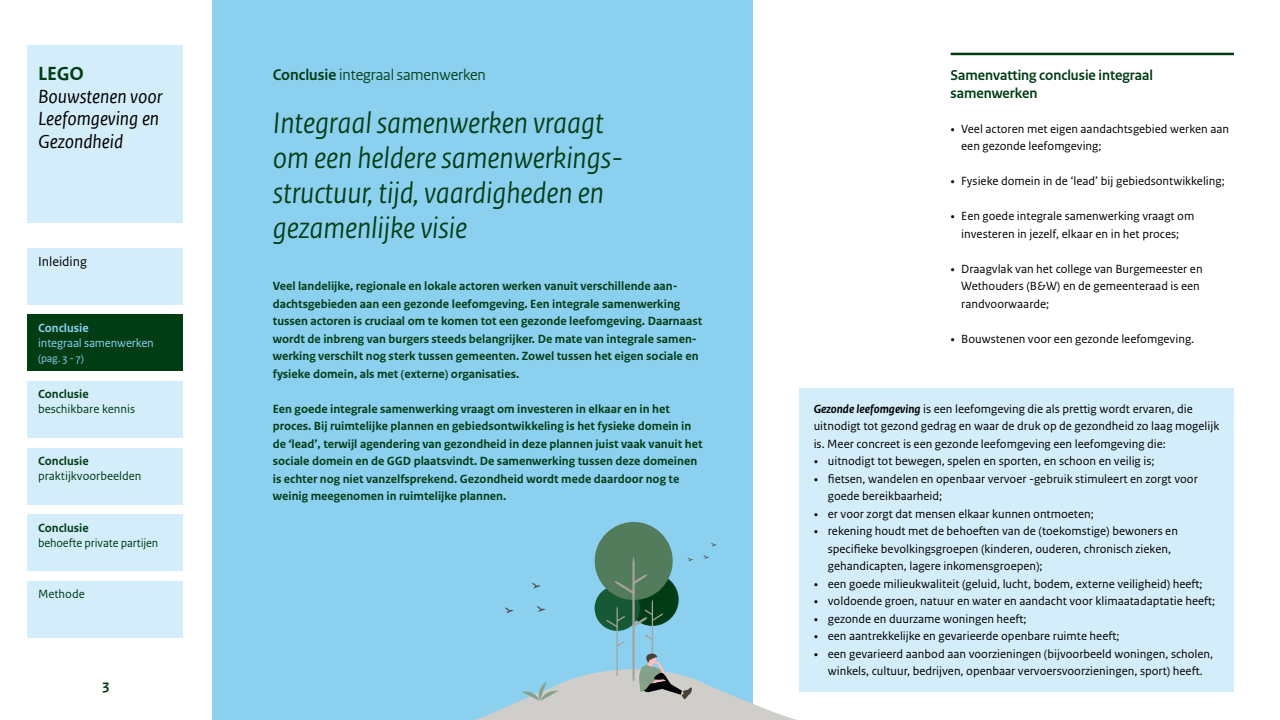
<style>
.page{position:relative;width:1280px;height:720px;background:#fff}
.page>*{position:absolute;margin:0;border:0;box-sizing:border-box;transform-origin:0 0}
.t1{font:italic 31.25px/35px "Rijksoverheid Sans Heading";color:#003c14}
.t2{font:italic 20px/22.5px "Rijksoverheid Sans Text TT";color:#000}
.t3{font:700 20px "Rijksoverheid Sans Text TT";color:#003c14}
.t4{font:16.25px "Rijksoverheid Sans Heading";color:#003c14}
.t5{font:700 15px/17.5px "Rijksoverheid Sans Heading";color:#003c14}
.t6{font:700 15px "Rijksoverheid Sans Text";color:#003c14}
.t7{font:13.75px "Rijksoverheid Sans Text";color:#000}
.t8{font:12.5px/17.5px "Rijksoverheid Sans Text";color:#000}
.t9{font:700 12.5px/17.5px "Rijksoverheid Sans Text";color:#003c14}
.t10{font:12.5px "Rijksoverheid Sans Text";color:#003c14}
.t11{font:12.5px "Rijksoverheid Sans Text";letter-spacing:-.01em;color:#8cd0f0}
.t12{font:700 12.5px "Rijksoverheid Sans Text";color:#8cd0f0}
.t13{font:11.25px "Rijksoverheid Sans Text";color:#8cd0f0}
.s1{font-weight:700}
.s2{font-family:"Rijksoverheid Serif"}
.s3{font-weight:700;font-style:italic}
</style>
<div class="page">
<div style="left:213px;top:0;width:540px;height:720px;background:#8cd0f0"></div>
<div style="left:27px;top:45px;width:156px;height:177px;background:#d4edfa"></div>
<div style="left:27px;top:248px;width:156px;height:57px;background:#d4edfa"></div>
<div style="left:27px;top:381px;width:156px;height:57px;background:#d4edfa"></div>
<div style="left:27px;top:448px;width:156px;height:57px;background:#d4edfa"></div>
<div style="left:27px;top:514px;width:156px;height:57px;background:#d4edfa"></div>
<div style="left:27px;top:581px;width:156px;height:57px;background:#d4edfa"></div>
<div style="left:27px;top:315px;width:156px;height:56px;background:#003c14"></div>
<div style="left:800px;top:388px;width:434px;height:76px;background:#d4edfa"></div>
<div style="left:800px;top:458px;width:434px;height:59px;background:#d4edfa"></div>
<div style="left:800px;top:511px;width:434px;height:76px;background:#d4edfa"></div>
<div style="left:800px;top:581px;width:434px;height:41px;background:#d4edfa"></div>
<div style="left:800px;top:616px;width:434px;height:41px;background:#d4edfa"></div>
<div style="left:800px;top:633px;width:434px;height:59px;background:#d4edfa"></div>
<hr style="left:951px;top:53px;width:283px;height:2px;background:#003c14">
<div style="left:595px;top:522px;width:78px;height:78px;background:#527c5c;border-radius:50%"></div>
<svg style="left:711px;top:543px;width:6px;height:4px"></svg>
<svg style="left:475px;top:555px;width:322px;height:165px"></svg>
<h2 class="t3" style="left:38px;top:62px;width:47px">LEGO</h2>
<h2 class="t2" style="left:38px;top:85px;width:126px">Bouwstenen voor<br>Leefomgeving en<br>Gezondheid</h2>
<p class="t7" style="left:38px;top:254px;width:50px">Inleiding</p>
<p class="t12" style="left:38px;top:321px;width:52px">Conclusie</p>
<p class="t11" style="left:38px;top:336px;width:117px">integraal samenwerken</p>
<p class="t13" style="left:38px;top:352px;width:48px">(pag. 3 - 7)</p>
<p class="t9" style="left:38px;top:386px;width:52px">Conclusie</p>
<p class="t10" style="left:38px;top:402px;width:99px">beschikbare kennis</p>
<p class="t9" style="left:38px;top:452px;width:52px">Conclusie</p>
<p class="t10" style="left:38px;top:469px;width:105px">praktijkvoorbeelden</p>
<p class="t9" style="left:38px;top:519px;width:52px">Conclusie</p>
<p class="t10" style="left:38px;top:535px;width:122px">behoefte private partijen</p>
<p class="t10" style="left:38px;top:587px;width:48px">Methode</p>
<p class="t6" style="left:103px;top:677px;width:8px">3</p>
<h3 class="t4" style="left:273px;top:65px;width:215px"><span class="s1">Conclusie</span> integraal samenwerken</h3>
<h1 class="t1" style="left:273px;top:105px;width:352px">Integraal samenwerken vraagt om een heldere samenwerkings&shy;structuur, tijd, vaardigheden en gezamenlijke visie</h1>
<p class="t9" style="left:273px;top:277px;width:431px">Veel landelijke, regionale en lokale actoren werken vanuit verschillende aan&shy;dachtsgebieden aan een gezonde leefomgeving. Een integrale samenwerking tussen actoren is cruciaal om te komen tot een gezonde leefomgeving. Daarnaast wordt de inbreng van burgers steeds belangrijker. De mate van integrale samen&shy;werking verschilt nog sterk tussen gemeenten. Zowel tussen het eigen sociale en fysieke domein, als met (externe) organisaties.</p>
<p class="t9" style="left:273px;top:400px;width:431px">Een goede integrale samenwerking vraagt om investeren in elkaar en in het proces. Bij ruimtelijke plannen en gebiedsontwikkeling is het fysieke domein in de ‘lead’, terwijl agendering van gezondheid in deze plannen juist vaak vanuit het sociale domein en de GGD plaatsvindt. De samenwerking tussen deze domeinen is echter nog niet vanzelfsprekend. Gezondheid wordt mede daardoor nog te weinig meegenomen in ruimtelijke plannen.</p>
<p class="t5" style="left:951px;top:67px;width:204px">Samenvatting conclusie integraal samenwerken</p>
<p class="t8" style="left:961px;top:120px;width:269px;text-indent:-11px"><span class="s2">•</span> Veel actoren met eigen aandachtsgebied werken aan een gezonde leefomgeving;</p>
<p class="t8" style="left:951px;top:172px;width:276px"><span class="s2">•</span> Fysieke domein in de ‘lead’ bij gebiedsontwikkeling;</p>
<p class="t8" style="left:951px;top:207px;width:245px;text-align:center"><span class="s2">•</span> Een goede integrale samenwerking vraagt om investeren in jezelf, elkaar en in het proces;</p>
<p class="t8" style="left:961px;top:260px;width:243px;text-indent:-11px"><span class="s2">•</span> Draagvlak van het college van Burgemeester en<br>Wethouders (B&amp;W) en de gemeenteraad is een randvoorwaarde;</p>
<p class="t8" style="left:951px;top:330px;width:245px"><span class="s2">•</span> Bouwstenen voor een gezonde leefomgeving.</p>
<p class="t8" style="left:814px;top:400px;width:407px"><span class="s3">Gezonde leefomgeving</span> is een leefomgeving die als prettig wordt ervaren, die uitnodigt tot gezond gedrag en waar de druk op de gezondheid zo laag mogelijk is. Meer concreet is een gezonde leefomgeving een leefomgeving die:</p>
<p class="t8" style="left:814px;top:452px;width:342px"><span class="s2">•</span> uitnodigt tot bewegen, spelen en sporten, en schoon en veilig is;</p>
<p class="t8" style="left:828px;top:470px;width:371px;text-indent:-14px"><span class="s2">•</span> fietsen, wandelen en openbaar vervoer -gebruik stimuleert en zorgt voor goede bereikbaarheid;</p>
<p class="t8" style="left:814px;top:505px;width:282px"><span class="s2">•</span> er voor zorgt dat mensen elkaar kunnen ontmoeten;</p>
<p class="t8" style="left:828px;top:522px;width:352px;text-indent:-14px"><span class="s2">•</span> rekening houdt met de behoeften van de (toekomstige) bewoners en specifieke bevolkingsgroepen (kinderen, ouderen, chronisch zieken, gehandicapten, lagere inkomensgroepen);</p>
<p class="t8" style="left:814px;top:575px;width:390px"><span class="s2">•</span> een goede milieukwaliteit (geluid, lucht, bodem, externe veiligheid) heeft;</p>
<p class="t8" style="left:814px;top:592px;width:403px"><span class="s2">•</span> voldoende groen, natuur en water en aandacht voor klimaatadaptatie heeft;</p>
<p class="t8" style="left:814px;top:610px;width:214px"><span class="s2">•</span> gezonde en duurzame woningen heeft;</p>
<p class="t8" style="left:814px;top:627px;width:307px"><span class="s2">•</span> een aantrekkelijke en gevarieerde openbare ruimte heeft;</p>
<p class="t8" style="left:814px;top:645px;width:401px;text-align:center"><span class="s2">•</span> een gevarieerd aanbod aan voorzieningen (bijvoorbeeld woningen, scholen, winkels, cultuur, bedrijven, openbaar vervoersvoorzieningen, sport) heeft.</p>
</div>
